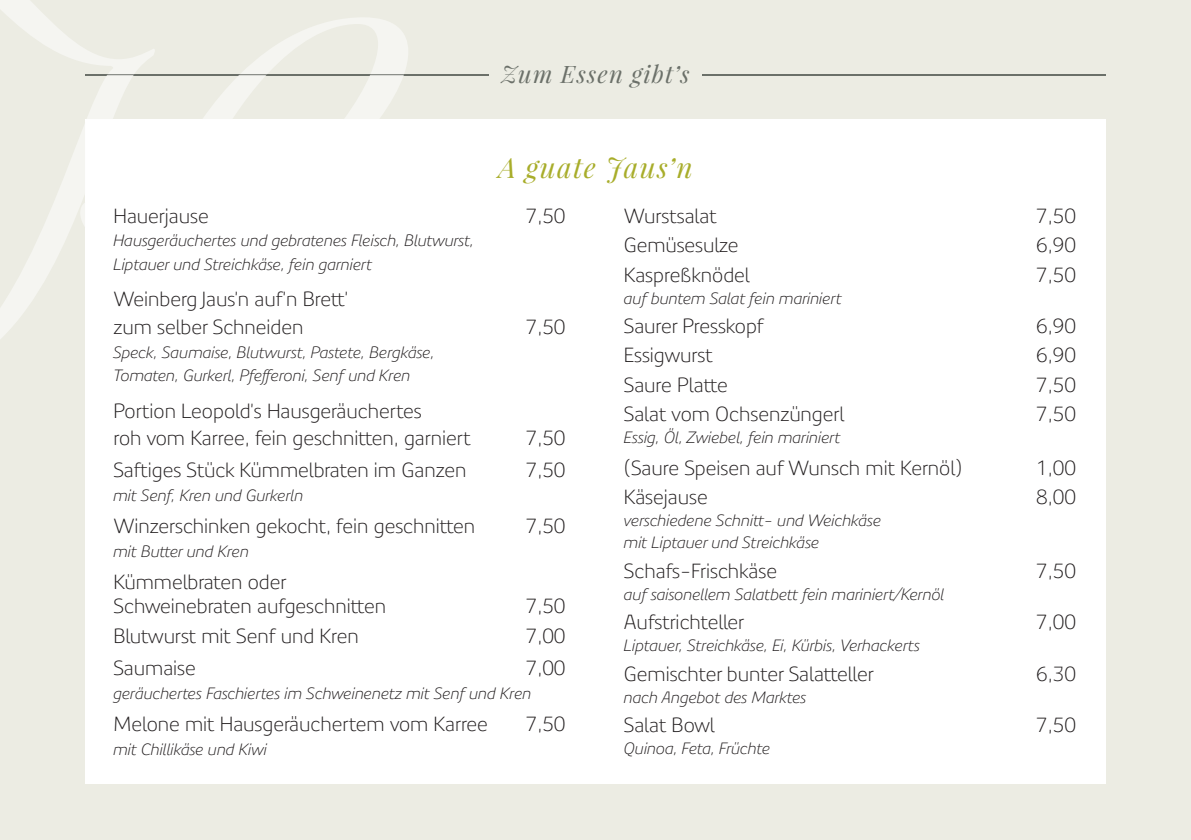
<style>
.page{position:relative;width:1191px;height:840px;background:#fff}
.page>*{position:absolute;margin:0;border:0;box-sizing:border-box;transform-origin:0 0}
.t1{font:italic 28px "Playfair Display";letter-spacing:.05em;color:#a8ad2a}
.t2{font:italic 24px "Playfair Display";letter-spacing:.05em;color:#6b7069}
.t3{font:300 20px/27.6px "Precious Sans Two";color:#231f20}
.t4{font:italic 300 16px/23.6px "Precious Sans Two";color:#231f20}
</style>
<div class="page">
<div style="left:0;top:0;width:1191px;height:839px;background:#ecece3"></div>
<hr style="left:85px;top:74px;width:403px;height:1px;background:#6b7069">
<hr style="left:702px;top:74px;width:404px;height:1px;background:#6b7069">
<div style="left:85px;top:119px;width:1021px;height:663px;background:#fff"></div>
<svg style="left:0;top:0;width:408px;height:339px"></svg>
<svg style="left:85px;top:119px;width:294px;height:220px"></svg>
<p class="t2" style="left:501px;top:58px;width:190px">Zum Essen gibt’s</p>
<h1 class="t1" style="left:498px;top:149px;width:196px">A guate Jaus’n</h1>
<p class="t3" style="left:113px;top:202px;width:97px">Hauerjause</p>
<p class="t3" style="left:526px;top:202px;width:41px">7,50</p>
<p class="t4" style="left:113px;top:229px;width:362px">Hausgeräuchertes und gebratenes Fleisch, Blutwurst,<br>Liptauer und Streichkäse, fein garniert</p>
<p class="t3" style="left:113px;top:285px;width:236px">Weinberg Jaus’n auf’n Brett’ zum selber Schneiden</p>
<p class="t3" style="left:526px;top:313px;width:41px">7,50</p>
<p class="t4" style="left:113px;top:340px;width:323px">Speck, Saumaise, Blutwurst, Pastete, Bergkäse,<br>Tomaten, Gurkerl, Pfefferoni, Senf und Kren</p>
<p class="t3" style="left:113px;top:396px;width:359px">Portion Leopold’s Hausgeräuchertes<br>roh vom Karree, fein geschnitten, garniert</p>
<p class="t3" style="left:526px;top:424px;width:41px">7,50</p>
<p class="t3" style="left:113px;top:456px;width:354px">Saftiges Stück Kümmelbraten im Ganzen</p>
<p class="t3" style="left:526px;top:456px;width:41px">7,50</p>
<p class="t4" style="left:113px;top:483px;width:191px">mit Senf, Kren und Gurkerln</p>
<p class="t3" style="left:113px;top:512px;width:363px">Winzerschinken gekocht, fein geschnitten</p>
<p class="t3" style="left:526px;top:512px;width:41px">7,50</p>
<p class="t4" style="left:113px;top:539px;width:137px">mit Butter und Kren</p>
<p class="t3" style="left:113px;top:570px;width:274px;line-height:23.6px">Kümmelbraten oder<br>Schweinebraten aufgeschnitten</p>
<p class="t3" style="left:526px;top:591px;width:41px">7,50</p>
<p class="t3" style="left:113px;top:621px;width:247px">Blutwurst mit Senf und Kren</p>
<p class="t3" style="left:526px;top:621px;width:41px">7,00</p>
<p class="t3" style="left:113px;top:654px;width:84px">Saumaise</p>
<p class="t3" style="left:526px;top:654px;width:41px">7,00</p>
<p class="t4" style="left:113px;top:681px;width:419px">geräuchertes Faschiertes im Schweinenetz mit Senf und Kren</p>
<p class="t3" style="left:113px;top:709px;width:376px">Melone mit Hausgeräuchertem vom Karree</p>
<p class="t3" style="left:526px;top:709px;width:41px">7,50</p>
<p class="t4" style="left:113px;top:737px;width:155px">mit Chillikäse und Kiwi</p>
<p class="t3" style="left:624px;top:202px;width:94px">Wurstsalat</p>
<p class="t3" style="left:1036px;top:202px;width:41px">7,50</p>
<p class="t3" style="left:624px;top:231px;width:116px">Gemüsesulze</p>
<p class="t3" style="left:1036px;top:231px;width:41px">6,90</p>
<p class="t3" style="left:624px;top:260px;width:127px">Kaspreßknödel</p>
<p class="t3" style="left:1036px;top:260px;width:41px">7,50</p>
<p class="t4" style="left:624px;top:286px;width:219px">auf buntem Salat fein mariniert</p>
<p class="t3" style="left:624px;top:312px;width:142px">Saurer Presskopf</p>
<p class="t3" style="left:1036px;top:312px;width:41px">6,90</p>
<p class="t3" style="left:624px;top:341px;width:90px">Essigwurst</p>
<p class="t3" style="left:1036px;top:341px;width:41px">6,90</p>
<p class="t3" style="left:624px;top:371px;width:105px">Saure Platte</p>
<p class="t3" style="left:1036px;top:371px;width:41px">7,50</p>
<p class="t3" style="left:624px;top:400px;width:222px">Salat vom Ochsenzüngerl</p>
<p class="t3" style="left:1036px;top:400px;width:41px">7,50</p>
<p class="t4" style="left:624px;top:425px;width:218px">Essig, Öl, Zwiebel, fein mariniert</p>
<p class="t3" style="left:624px;top:453px;width:340px">(Saure Speisen auf Wunsch mit Kernöl)</p>
<p class="t3" style="left:1036px;top:453px;width:41px">1,00</p>
<p class="t3" style="left:624px;top:483px;width:85px">Käsejause</p>
<p class="t3" style="left:1036px;top:483px;width:41px">8,00</p>
<p class="t4" style="left:624px;top:509px;width:259px;line-height:22px">verschiedene Schnitt- und Weichkäse mit Liptauer und Streichkäse</p>
<p class="t3" style="left:624px;top:556px;width:155px">Schafs-Frischkäse</p>
<p class="t3" style="left:1036px;top:556px;width:41px">7,50</p>
<p class="t4" style="left:624px;top:582px;width:322px">auf saisonellem Salatbett fein mariniert/Kernöl</p>
<p class="t3" style="left:624px;top:608px;width:122px">Aufstrichteller</p>
<p class="t3" style="left:1036px;top:608px;width:41px">7,00</p>
<p class="t4" style="left:624px;top:633px;width:298px">Liptauer, Streichkäse, Ei, Kürbis, Verhackerts</p>
<p class="t3" style="left:624px;top:659px;width:251px">Gemischter bunter Salatteller</p>
<p class="t3" style="left:1036px;top:659px;width:41px">6,30</p>
<p class="t4" style="left:624px;top:685px;width:184px">nach Angebot des Marktes</p>
<p class="t3" style="left:624px;top:711px;width:92px">Salat Bowl</p>
<p class="t3" style="left:1036px;top:711px;width:41px">7,50</p>
<p class="t4" style="left:624px;top:736px;width:148px">Quinoa, Feta, Früchte</p>
</div>
